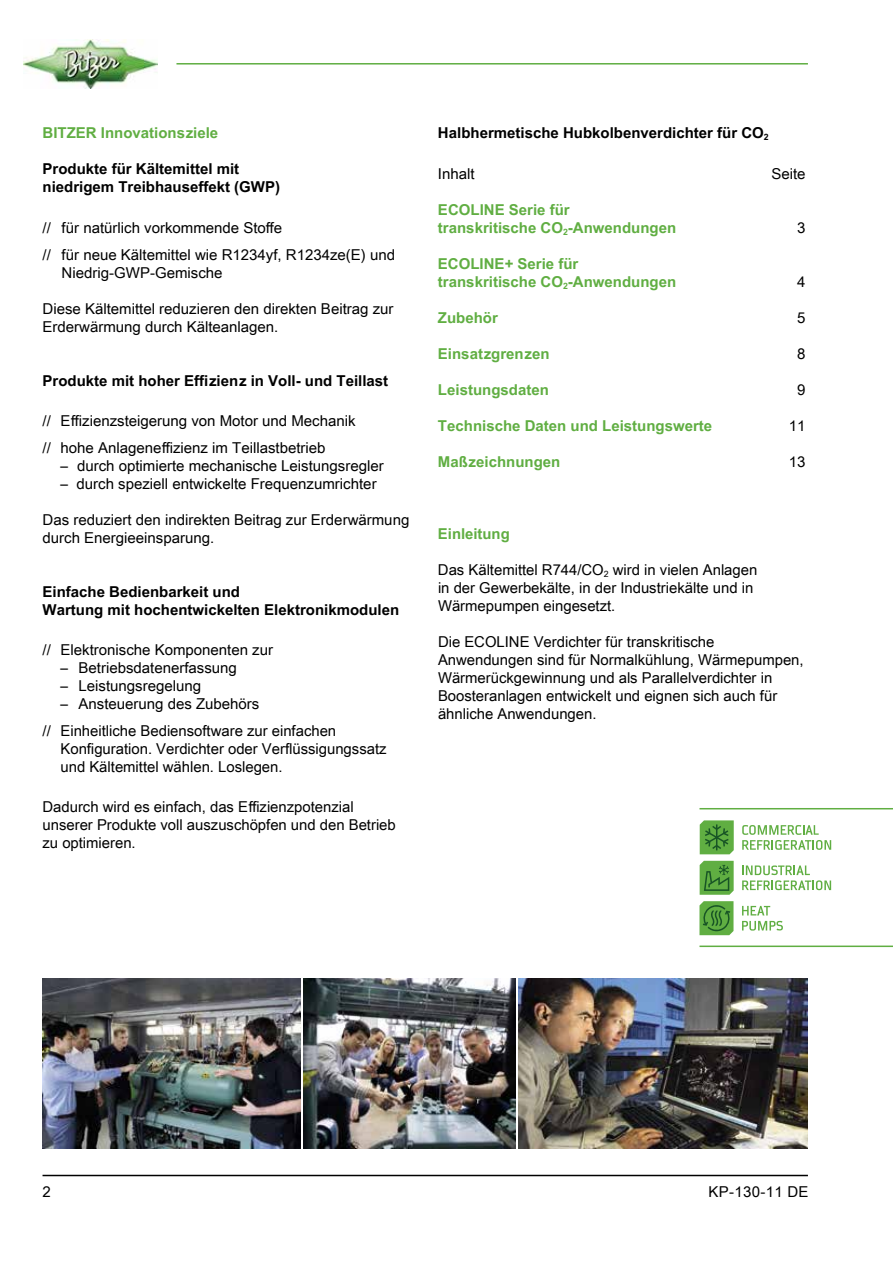
<style>
.page{position:relative;width:893px;height:1263px;background:#fff}
.page>*{position:absolute;margin:0;border:0;box-sizing:border-box;transform-origin:0 0}
.t1{font:15px/18px "Arial Unicode MS";color:#000}
.t2{font:700 15px/18px "Arial Unicode MS";color:#000}
.t3{font:700 15px/18px "Arial Unicode MS";color:#60ae42}
</style>
<div class="page">
<hr style="left:176px;top:63px;width:632px;height:2px;background:#60ae42">
<hr style="left:43px;top:1175px;width:765px;height:1px;background:#000">
<img style="left:23px;top:39px;width:134px;height:49px">
<img style="left:304px;top:978px;width:211px;height:170px">
<img style="left:519px;top:978px;width:289px;height:170px">
<img style="left:43px;top:978px;width:258px;height:170px">
<svg style="left:700px;top:820px;width:34px;height:34px"></svg>
<svg style="left:742px;top:825px;width:89px;height:25px"></svg>
<svg style="left:700px;top:861px;width:34px;height:34px"></svg>
<svg style="left:742px;top:865px;width:89px;height:25px"></svg>
<hr style="left:699px;top:808px;width:194px;height:1px;background:#60ae42">
<hr style="left:699px;top:945px;width:194px;height:2px;background:#60ae42">
<svg style="left:699px;top:901px;width:34px;height:34px"></svg>
<svg style="left:742px;top:906px;width:28px;height:9px"></svg>
<svg style="left:742px;top:921px;width:41px;height:9px"></svg>
<p class="t3" style="left:43px;top:124px;width:177px">BITZER Innovationsziele</p>
<p class="t2" style="left:43px;top:160px;width:239px">Produkte für Kältemittel mit niedrigem Treibhauseffekt (GWP)</p>
<p class="t1" style="left:43px;top:213px;width:354px;line-height:27px">// für natürlich vorkommende Stoffe<br>// für neue Kältemittel wie R1234yf, R1234ze(E) und</p>
<p class="t1" style="left:62px;top:263px;width:162px">Niedrig-GWP-Gemische</p>
<p class="t1" style="left:43px;top:299px;width:352px">Diese Kältemittel reduzieren den direkten Beitrag zur<br>Erderwärmung durch Kälteanlagen.</p>
<p class="t2" style="left:43px;top:372px;width:347px">Produkte mit hoher Effizienz in Voll- und Teillast</p>
<p class="t1" style="left:43px;top:407px;width:315px;line-height:27px">// Effizienzsteigerung von Motor und Mechanik // hohe Anlageneffizienz im Teillastbetrieb</p>
<p class="t1" style="left:61px;top:456px;width:325px">– durch optimierte mechanische Leistungsregler</p>
<p class="t1" style="left:61px;top:474px;width:318px">– durch speziell entwickelte Frequenzumrichter</p>
<p class="t1" style="left:43px;top:510px;width:368px">Das reduziert den indirekten Beitrag zur Erderwärmung durch Energieeinsparung.</p>
<p class="t2" style="left:43px;top:583px;width:358px">Einfache Bedienbarkeit und<br>Wartung mit hochentwickelten -Elektronikmodulen</p>
<p class="t1" style="left:43px;top:640px;width:232px">// Elektronische Komponenten zur</p>
<p class="t1" style="left:61px;top:658px;width:178px">– Betriebsdatenerfassung</p>
<p class="t1" style="left:61px;top:676px;width:142px">– Leistungsregelung</p>
<p class="t1" style="left:43px;top:690px;width:295px;line-height:27px;text-indent:18px">– Ansteuerung des Zubehörs<br>// Einheitliche Bediensoftware zur einfachen</p>
<p class="t1" style="left:61px;top:739px;width:328px">Konfiguration. Verdichter oder Verflüssigungssatz und Kältemittel wählen. Loslegen.</p>
<p class="t1" style="left:43px;top:798px;width:355px">Dadurch wird es einfach, das Effizienzpotenzial unserer Produkte voll auszuschöpfen und den Betrieb zu optimieren.</p>
<p class="t2" style="left:438px;top:124px;width:332px">Halbhermetische Hubkolbenverdichter für CO<sub>2</sub></p>
<p class="t1" style="left:438px;top:164px;width:38px">Inhalt</p>
<p class="t1" style="left:771px;top:164px;width:36px">Seite</p>
<p class="t3" style="left:438px;top:201px;width:240px">ECOLINE Serie für<br>transkritische CO<sub>2</sub>-Anwendungen</p>
<p class="t1" style="left:797px;top:218px;width:10px">3</p>
<p class="t3" style="left:438px;top:255px;width:240px">ECOLINE+ Serie für transkritische CO<sub>2</sub>-Anwendungen</p>
<p class="t1" style="left:797px;top:272px;width:10px">4</p>
<p class="t3" style="left:438px;top:309px;width:62px">Zubehör</p>
<p class="t1" style="left:797px;top:308px;width:10px">5</p>
<p class="t3" style="left:438px;top:345px;width:113px">Einsatzgrenzen</p>
<p class="t1" style="left:797px;top:344px;width:10px">8</p>
<p class="t3" style="left:438px;top:381px;width:112px">Leistungsdaten</p>
<p class="t1" style="left:797px;top:380px;width:10px">9</p>
<p class="t3" style="left:438px;top:417px;width:276px">Technische Daten und Leistungswerte</p>
<p class="t1" style="left:789px;top:416px;width:18px">11</p>
<p class="t3" style="left:438px;top:453px;width:124px">Maßzeichnungen</p>
<p class="t1" style="left:789px;top:452px;width:18px">13</p>
<p class="t3" style="left:438px;top:525px;width:73px">Einleitung</p>
<p class="t1" style="left:438px;top:560px;width:321px">Das Kältemittel R744/CO<sub>2</sub> wird in vielen Anlagen in der Gewerbekälte, in der Industriekälte und in<br>Wärmepumpen eingesetzt.</p>
<p class="t1" style="left:438px;top:632px;width:367px">Die ECOLINE Verdichter für transkritische Anwendungen sind für Normalkühlung, Wärmepumpen, Wärmerückgewinnung und als Parallelverdichter in Boosteranlagen entwickelt und eignen sich auch für ähnliche Anwendungen.</p>
<p class="t1" style="left:43px;top:1182px;width:10px">2</p>
<p class="t1" style="left:709px;top:1182px;width:102px">KP-130-11 DE</p>
</div>
